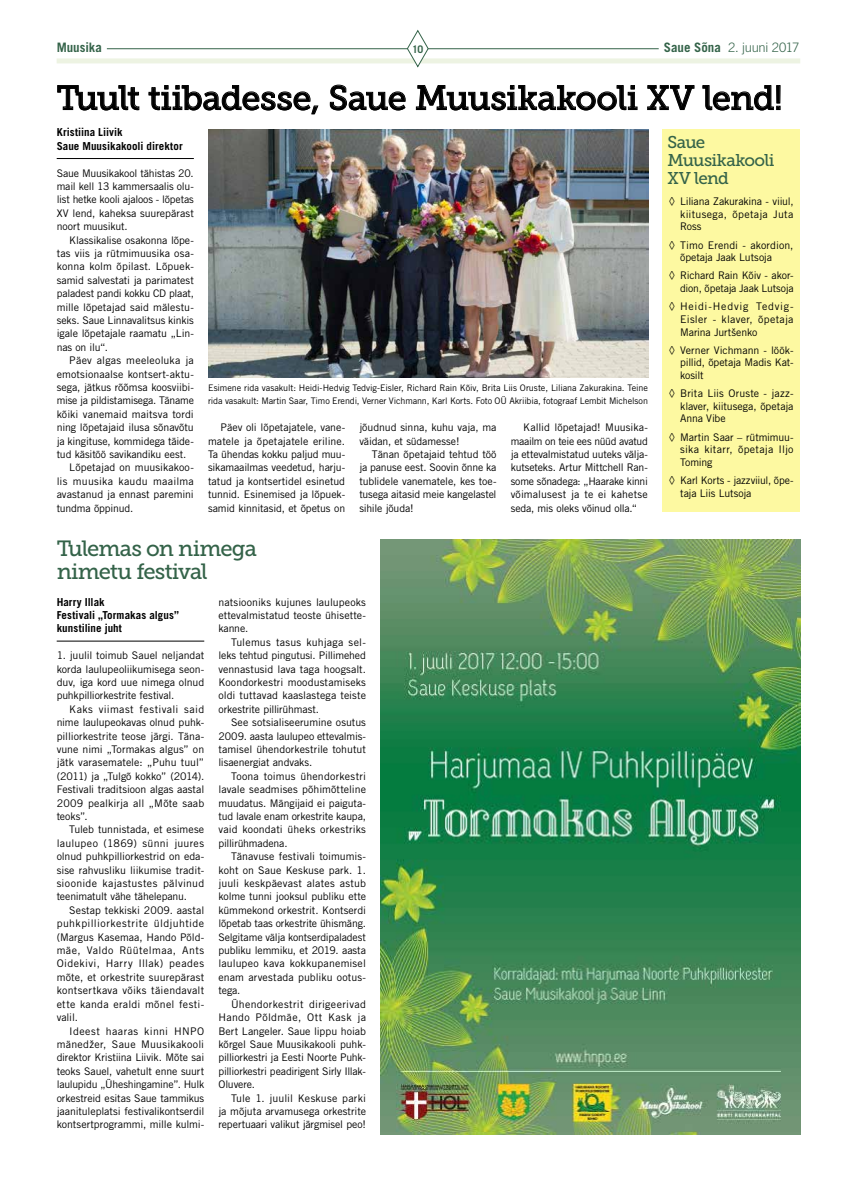
<style>
.page{position:relative;width:842px;height:1191px;background:#fff}
.page>*{position:absolute;margin:0;border:0;box-sizing:border-box;transform-origin:0 0}
.t1{font:34px "Museo Slab 500";letter-spacing:-.015em;color:#000}
.t2{font:22px/23px "Museo Slab 500";letter-spacing:-.035em;color:#346349}
.t3{font:17px/18px "Museo Slab 500";letter-spacing:-.04em;color:#346349}
.t4{font:300 13px "Trade Gothic LT Std";letter-spacing:-.025em;color:#346349}
.t5{font:700 13px "Trade Gothic LT Std";letter-spacing:-.005em;color:#346349}
.t6{font:700 11px/13.4px "Trade Gothic LT Std";letter-spacing:.005em;color:#000}
.t7{font:10.5px/13.4px "Trade Gothic LT Std";letter-spacing:-.005em;color:#000;text-align:justify}
.t8{font:10.5px "Trade Gothic LT Std";letter-spacing:.02em;color:#000}
.t9{font:10.5px "Trade Gothic LT Std";letter-spacing:-.025em;color:#000}
.t10{font:700 10.5px "Trade Gothic LT Std";color:#346349}
.t11{font:9px/13.4px "Trade Gothic LT Std";letter-spacing:-.01em;color:#000}
.s1{font-weight:700}
</style>
<div class="page">
<div style="left:57px;top:58px;width:743px;height:5px;background:#edf3e2"></div>
<hr style="left:107px;top:48px;width:552px;height:1px;background:#346349">
<svg style="left:407px;top:30px;width:22px;height:38px"></svg>
<hr style="left:57px;top:641px;width:147px;height:1px;background:#000">
<svg style="left:57px;top:85px;width:83px;height:26px"></svg>
<svg style="left:148px;top:85px;width:171px;height:30px"></svg>
<svg style="left:329px;top:84px;width:77px;height:27px"></svg>
<svg style="left:415px;top:85px;width:223px;height:26px"></svg>
<svg style="left:647px;top:85px;width:48px;height:26px"></svg>
<svg style="left:702px;top:85px;width:79px;height:26px"></svg>
<hr style="left:57px;top:158px;width:137px;height:1px;background:#000">
<img style="left:380px;top:539px;width:420px;height:595px">
<div style="left:662px;top:129px;width:137px;height:383px;background:#fdf9a1"></div>
<img style="left:208px;top:129px;width:440px;height:249px">
<p class="t5" style="left:57px;top:39px;width:47px">Muusika</p>
<p class="t10" style="left:412px;top:42px;width:13px">10</p>
<p class="t4" style="left:664px;top:40px;width:137px"><span class="s1">Saue Sõna</span> 2. juuni 2017</p>
<h1 class="t1" style="left:57px;top:79px;width:727px">Tuult tiibadesse, Saue Muusikakooli XV lend!</h1>
<p class="t6" style="left:57px;top:126px;width:128px">Kristiina Liivik<br>Saue Muusikakooli direktor</p>
<p class="t7" style="left:57px;top:166px;width:139px">Saue Muusikakool tähistas 20. mail kell 13 kammersaalis olu&shy;list hetke kooli ajaloos - lõpetas XV lend, kaheksa suurepärast noort muusikut.</p>
<p class="t7" style="left:57px;top:233px;width:139px;text-indent:13px">Klassikalise osakonna lõpe&shy;tas viis ja rütmimuusika osa&shy;konna kolm õpilast. Lõpuek&shy;samid salvestati ja parimatest paladest pandi kokku CD plaat, mille lõpetajad said mälestu&shy;seks. Saue Linnavalitsus kinkis igale lõpetajale raamatu „Lin&shy;nas on ilu“.</p>
<p class="t8" style="left:69px;top:354px;width:126px">Päev algas meeleoluka ja</p>
<p class="t7" style="left:57px;top:367px;width:139px">emotsionaalse kontsert-aktu-</p>
<p class="t7" style="left:57px;top:380px;width:139px">sega, jätkus rõõmsa koosviibi-</p>
<p class="t9" style="left:57px;top:394px;width:139px">mise ja pildistamisega. Täname</p>
<p class="t7" style="left:57px;top:407px;width:139px">kõiki vanemaid maitsva tordi</p>
<p class="t7" style="left:57px;top:421px;width:139px">ning lõpetajaid ilusa sõnavõtu</p>
<p class="t7" style="left:57px;top:434px;width:139px">ja kingituse, kommidega täide-</p>
<p class="t7" style="left:57px;top:447px;width:131px">tud käsitöö savikandiku eest.</p>
<p class="t7" style="left:69px;top:461px;width:126px">Lõpetajad on muusikakoo-</p>
<p class="t8" style="left:57px;top:475px;width:139px">lis muusika kaudu maailma</p>
<p class="t7" style="left:57px;top:488px;width:139px">avastanud ja ennast paremini</p>
<p class="t7" style="left:57px;top:501px;width:78px">tundma õppinud.</p>
<h3 class="t3" style="left:668px;top:133px;width:108px">Saue<br>Muusikakooli<br>XV lend</h3>
<p class="t7" style="left:680px;top:195px;width:115px;line-height:12.6px;text-indent:-11px">◊ Liliana Zakurakina - viiul, kiitusega, õpetaja Juta Ross</p>
<p class="t7" style="left:680px;top:238px;width:115px;line-height:12.6px;text-indent:-11px">◊ Timo Erendi - akordion, õpetaja Jaak Lutsoja</p>
<p class="t7" style="left:669px;top:269px;width:126px;line-height:12.6px;text-align:right">◊ Richard Rain Kõiv - akor&shy;dion, õpetaja Jaak Lutsoja</p>
<p class="t7" style="left:680px;top:300px;width:115px;line-height:12.6px;text-indent:-11px">◊ Heidi-Hedvig Tedvig-Eisler - klaver, õpetaja Marina Jurtšenko</p>
<p class="t7" style="left:680px;top:343px;width:115px;line-height:12.6px;text-indent:-11px">◊ Verner Vichmann - löök&shy;pillid, õpetaja Madis Kat&shy;kosilt</p>
<p class="t7" style="left:680px;top:387px;width:115px;line-height:12.6px;text-indent:-11px">◊ Brita Liis Oruste - jazz&shy;klaver, kiitusega, õpetaja Anna Vibe</p>
<p class="t7" style="left:680px;top:430px;width:115px;line-height:12.6px;text-indent:-11px">◊ Martin Saar – rütmimuu&shy;sika kitarr, õpetaja Iljo Toming</p>
<p class="t7" style="left:680px;top:474px;width:115px;line-height:12.6px;text-indent:-11px">◊ Karl Korts - jazzviiul, õpe&shy;taja Liis Lutsoja</p>
<p class="t11" style="left:208px;top:381px;width:441px">Esimene rida vasakult: Heidi-Hedvig Tedvig-Eisler, Richard Rain Kõiv, Brita Liis Oruste, Liliana Zakurakina. Teine rida vasakult: Martin Saar, Timo Erendi, Verner Vichmann, Karl Korts. Foto OÜ Akriibia, fotograaf Lembit Michelson</p>
<p class="t7" style="left:208px;top:421px;width:139px;text-indent:13px">Päev oli lõpetajatele, vane&shy;matele ja õpetajatele eriline.<br>Ta ühendas kokku paljud muu&shy;sikamaailmas veedetud, harju&shy;tatud ja kontsertidel esinetud tunnid. Esinemised ja lõpuek&shy;samid kinnitasid, et õpetus on</p>
<p class="t7" style="left:359px;top:421px;width:139px">jõudnud sinna, kuhu vaja, ma väidan, et südamesse!</p>
<p class="t7" style="left:511px;top:421px;width:139px;text-indent:13px">Kallid lõpetajad! Muusika&shy;maailm on teie ees nüüd avatud ja ettevalmistatud uuteks välja&shy;kutseteks. Artur Mittchell Ran&shy;some sõnadega: „Haarake kinni võimalusest ja te ei kahetse seda, mis oleks võinud olla.“</p>
<p class="t7" style="left:359px;top:447px;width:139px;text-indent:13px">Tänan õpetajaid tehtud töö ja panuse eest. Soovin õnne ka tublidele vanematele, kes toe&shy;tusega aitasid meie kangelastel sihile jõuda!</p>
<h2 class="t2" style="left:57px;top:536px;width:202px">Tulemas on nimega nimetu festival</h2>
<p class="t6" style="left:57px;top:595px;width:124px">Harry Illak<br>Festivali „Tormakas algus” kunstiline juht</p>
<p class="t7" style="left:57px;top:648px;width:149px">1. juulil toimub Sauel neljandat korda laulupeoliikumisega seon&shy;duv, iga kord uue nimega olnud puhkpilliorkestrite festival.</p>
<p class="t7" style="left:57px;top:702px;width:149px;text-indent:13px">Kaks viimast festivali said nime laulupeokavas olnud puhk&shy;pilliorkestrite teose järgi. Täna&shy;vune nimi „Tormakas algus” on jätk varasematele: „Puhu tuul” (2011) ja „Tulgõ kokko” (2014).<br>Festivali traditsioon algas aastal 2009 pealkirja all „Mõte saab teoks”.</p>
<p class="t7" style="left:57px;top:823px;width:149px;text-indent:13px">Tuleb tunnistada, et esimese laulupeo (1869) sünni juures olnud puhkpilliorkestrid on eda&shy;sise rahvusliku liikumise tradit&shy;sioonide kajastustes pälvinud teenimatult vähe tähelepanu.</p>
<p class="t7" style="left:57px;top:903px;width:149px;text-indent:13px">Sestap tekkiski 2009. aastal puhkpilliorkestrite üldjuhtide (Margus Kasemaa, Hando Põld&shy;mäe, Valdo Rüütelmaa, Ants Oidekivi, Harry Illak) peades mõte, et orkestrite suurepärast kontsertkava võiks täiendavalt ette kanda eraldi mõnel festi&shy;valil.</p>
<p class="t7" style="left:57px;top:1024px;width:149px;text-indent:13px">Ideest haaras kinni HNPO mänedžer, Saue Muusikakooli direktor Kristiina Liivik. Mõte sai teoks Sauel, vahetult enne suurt laulupidu „Üheshingamine”. Hulk orkestreid esitas Saue tammikus jaanituleplatsi festivalikontserdil kontsertprogrammi, mille kulmi-</p>
<p class="t7" style="left:218px;top:595px;width:149px">natsiooniks kujunes laulupeoks ettevalmistatud teoste ühisette&shy;kanne.</p>
<p class="t7" style="left:218px;top:635px;width:149px;text-indent:13px">Tulemus tasus kuhjaga sel&shy;leks tehtud pingutusi. Pillimehed vennastusid lava taga hoogsalt.<br>Koondorkestri moodustamiseks oldi tuttavad kaaslastega teiste orkestrite pillirühmast.</p>
<p class="t7" style="left:218px;top:715px;width:149px;text-indent:13px">See sotsialiseerumine osutus 2009. aasta laulupeo ettevalmis&shy;tamisel ühendorkestrile tohutut lisaenergiat andvaks.</p>
<p class="t7" style="left:218px;top:769px;width:149px;text-indent:13px">Toona toimus ühendorkestri lavale seadmises põhimõtteline muudatus. Mängijaid ei paiguta&shy;tud lavale enam orkestrite kaupa, vaid koondati üheks orkestriks pillirühmadena.</p>
<p class="t7" style="left:218px;top:849px;width:149px;text-indent:13px">Tänavuse festivali toimumis&shy;koht on Saue Keskuse park. 1. juuli keskpäevast alates astub kolme tunni jooksul publiku ette kümmekond orkestrit. Kontserdi lõpetab taas orkestrite ühismäng.<br>Selgitame välja kontserdipaladest publiku lemmiku, et 2019. aasta laulupeo kava kokkupanemisel enam arvestada publiku ootus&shy;tega.</p>
<p class="t7" style="left:218px;top:997px;width:149px;text-indent:13px">Ühendorkestrit dirigeerivad Hando Põldmäe, Ott Kask ja Bert Langeler. Saue lippu hoiab kõrgel Saue Muusikakooli puhk&shy;pilliorkestri ja Eesti Noorte Puhk&shy;pilliorkestri peadirigent Sirly Illak-Oluvere.</p>
<p class="t7" style="left:218px;top:1091px;width:149px;text-indent:13px">Tule 1. juulil Keskuse parki ja mõjuta arvamusega orkestrite repertuaari valikut järgmisel peo!</p>
</div>
